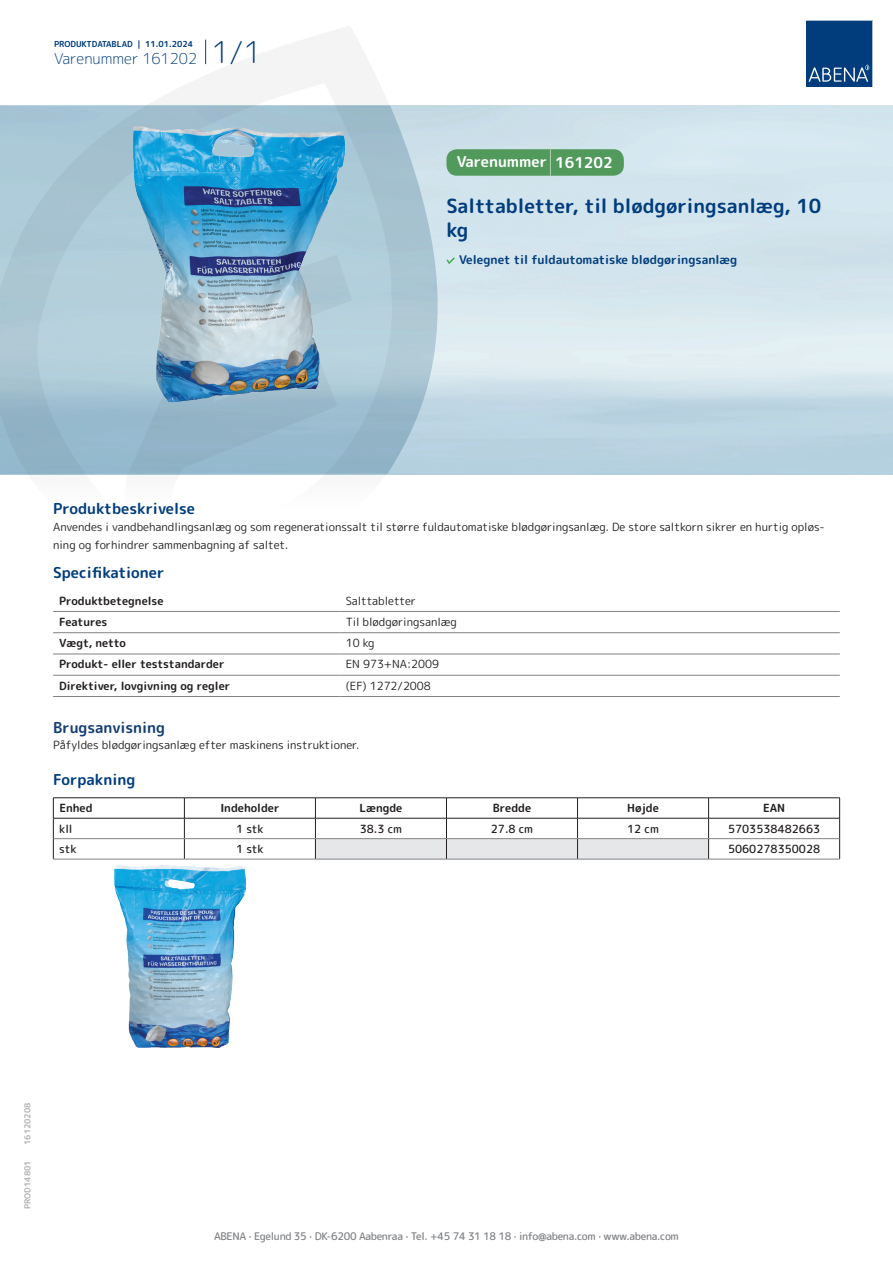
<style>
.page{position:relative;width:893px;height:1263px;background:#fff}
.page>*{position:absolute;margin:0;border:0;box-sizing:border-box;transform-origin:0 0}
.t1{font:700 19.5px/24px "Rounded Mplus 1 c";color:#013d7d}
.t2{font:700 15px "Rounded Mplus 1 c";color:#013d7d}
.t3{font:300 15px "Rounded Mplus 1 c";color:#013d7d}
.t4{font:700 15px "Rounded Mplus 1 c";color:#fff}
.t5{font:700 15px "Rounded Mplus 1 c";color:#153f74}
.t6{font:700 12px "Rounded Mplus 1 c";color:#013d7d}
.t7{font:11.25px/18px "Rounded Mplus 1 c";color:#231f20}
.t8{font:700 11.25px "Rounded Mplus 1 c";color:#231f20}
.t9{font:500 11.25px "Rounded Mplus 1 c";color:#231f20}
.t10{font:500 10.5px "Rounded Mplus 1 c";letter-spacing:-.03em;color:#808285}
.t11{font:700 8.25px "Rounded Mplus 1 c";color:#013d7d}
.t12{font:700 8.25px "Rounded Mplus 1 c";color:#b2b3b7}
.s1{font-size:30px}
.s2{font-size:25.5px}
</style>
<div class="page">
<svg style="left:0;top:26px;width:439px;height:449px"></svg>
<svg style="left:0;top:106px;width:438px;height:368px;background:#a6c4d3"></svg>
<svg style="left:205px;top:40px;width:1px;height:24px"></svg>
<svg style="left:806px;top:20px;width:67px;height:67px;background:#144b86"></svg>
<img style="left:134px;top:127px;width:210px;height:275px">
<hr style="left:53px;top:611px;width:287px;height:1px;background:#808285">
<hr style="left:340px;top:611px;width:500px;height:1px;background:#808285">
<hr style="left:53px;top:632px;width:287px;height:1px;background:#808285">
<hr style="left:340px;top:632px;width:500px;height:1px;background:#808285">
<hr style="left:53px;top:654px;width:287px;height:1px;background:#808285">
<hr style="left:340px;top:654px;width:500px;height:1px;background:#808285">
<hr style="left:53px;top:675px;width:287px;height:1px;background:#808285">
<hr style="left:340px;top:675px;width:500px;height:1px;background:#808285">
<hr style="left:53px;top:696px;width:287px;height:1px;background:#808285">
<hr style="left:340px;top:696px;width:500px;height:1px;background:#808285">
<hr style="left:53px;top:797px;width:131px;height:1px;background:#231f20">
<hr style="left:184px;top:797px;width:131px;height:1px;background:#231f20">
<hr style="left:315px;top:797px;width:131px;height:1px;background:#231f20">
<hr style="left:446px;top:797px;width:131px;height:1px;background:#231f20">
<hr style="left:577px;top:797px;width:132px;height:1px;background:#231f20">
<hr style="left:709px;top:797px;width:131px;height:1px;background:#231f20">
<hr style="left:53px;top:818px;width:131px;height:1px;background:#231f20">
<hr style="left:184px;top:818px;width:131px;height:1px;background:#231f20">
<hr style="left:709px;top:818px;width:131px;height:1px;background:#231f20">
<svg style="left:53px;top:798px;width:1px;height:61px"></svg>
<svg style="left:184px;top:798px;width:1px;height:61px"></svg>
<svg style="left:315px;top:798px;width:394px;height:61px"></svg>
<svg style="left:839px;top:798px;width:1px;height:61px"></svg>
<hr style="left:54px;top:838px;width:130px;height:1px;background:#808285">
<hr style="left:184px;top:838px;width:131px;height:1px;background:#808285">
<hr style="left:315px;top:838px;width:131px;height:1px;background:#808285">
<hr style="left:446px;top:838px;width:131px;height:1px;background:#808285">
<hr style="left:577px;top:838px;width:132px;height:1px;background:#808285">
<hr style="left:709px;top:838px;width:130px;height:1px;background:#808285">
<hr style="left:53px;top:859px;width:131px;height:1px;background:#808285">
<hr style="left:184px;top:859px;width:131px;height:1px;background:#808285">
<hr style="left:315px;top:859px;width:131px;height:1px;background:#808285">
<hr style="left:446px;top:859px;width:131px;height:1px;background:#808285">
<hr style="left:577px;top:859px;width:132px;height:1px;background:#808285">
<hr style="left:709px;top:859px;width:131px;height:1px;background:#808285">
<img style="left:114px;top:865px;width:131px;height:183px">
<svg style="left:446px;top:257px;width:9px;height:7px"></svg>
<div style="left:446px;top:149px;width:178px;height:27px;background:#52995c;border-radius:10px"></div>
<p class="t11" style="left:54px;top:38px;width:141px">PRODUKTDATABLAD | 11.01.2024</p>
<h2 class="t3" style="left:54px;top:48px;width:209px">Varenummer 161202 <span class="s1">1/1</span></h2>
<h2 class="t4" style="left:457px;top:151px;width:157px">Varenummer <span class="s2">|</span> 161202</h2>
<h1 class="t1" style="left:446px;top:194px;width:376px">Salttabletter, til blødgøringsanlæg, 10 kg</h1>
<p class="t6" style="left:459px;top:251px;width:279px">Velegnet til fuldautomatiske blødgøringsanlæg</p>
<h2 class="t2" style="left:53px;top:498px;width:143px">Produktbeskrivelse</h2>
<p class="t7" style="left:53px;top:517px;width:773px">Anvendes i vandbehandlingsanlæg og som regenerationssalt til større fuldautomatiske blødgøringsanlæg. De store saltkorn sikrer en hurtig opløs&shy;ning og forhindrer sammenbagning af saltet.</p>
<h2 class="t2" style="left:53px;top:562px;width:113px">Specifikationer</h2>
<p class="t8" style="left:59px;top:592px;width:106px">Produktbetegnelse</p>
<p class="t7" style="left:346px;top:591px;width:72px">Salttabletter</p>
<p class="t8" style="left:59px;top:614px;width:50px">Features</p>
<p class="t7" style="left:346px;top:613px;width:113px">Til blødgøringsanlæg</p>
<p class="t8" style="left:59px;top:635px;width:68px">Vægt, netto</p>
<p class="t7" style="left:346px;top:634px;width:30px">10 kg</p>
<p class="t8" style="left:59px;top:656px;width:167px">Produkt- eller teststandarder</p>
<p class="t7" style="left:346px;top:655px;width:95px">EN 973+NA:2009</p>
<p class="t8" style="left:59px;top:678px;width:173px">Direktiver, lovgivning og regler</p>
<p class="t7" style="left:346px;top:676px;width:87px">(EF) 1272/2008</p>
<h2 class="t5" style="left:53px;top:716px;width:113px">Brugsanvisning</h2>
<p class="t7" style="left:53px;top:736px;width:308px">Påfyldes blødgøringsanlæg efter maskinens instruktioner.</p>
<h2 class="t2" style="left:53px;top:769px;width:84px">Forpakning</h2>
<p class="t8" style="left:59px;top:800px;width:35px">Enhed</p>
<p class="t8" style="left:220px;top:800px;width:61px">Indeholder</p>
<p class="t8" style="left:359px;top:800px;width:44px">Længde</p>
<p class="t8" style="left:493px;top:800px;width:40px">Bredde</p>
<p class="t8" style="left:627px;top:800px;width:33px">Højde</p>
<p class="t8" style="left:763px;top:800px;width:24px">EAN</p>
<p class="t9" style="left:59px;top:820px;width:15px">kll</p>
<p class="t9" style="left:236px;top:820px;width:29px">1 stk</p>
<p class="t9" style="left:360px;top:820px;width:44px">38.3 cm</p>
<p class="t9" style="left:491px;top:820px;width:44px">27.8 cm</p>
<p class="t9" style="left:627px;top:820px;width:33px">12 cm</p>
<p class="t9" style="left:728px;top:820px;width:94px">5703538482663</p>
<p class="t9" style="left:59px;top:841px;width:19px">stk</p>
<p class="t9" style="left:236px;top:841px;width:29px">1 stk</p>
<p class="t9" style="left:728px;top:841px;width:94px">5060278350028</p>
<p class="t12" style="left:22px;top:1145px;width:44px;rotate:-90deg">16120208</p>
<p class="t12" style="left:22px;top:1209px;width:50px;rotate:-90deg">PROD14801</p>
<p class="t10" style="left:214px;top:1229px;width:466px">ABENA · Egelund 35 · DK-6200 Aabenraa · Tel. +45 74 31 18 18 · info@abena.com · www.abena.com</p>
</div>
